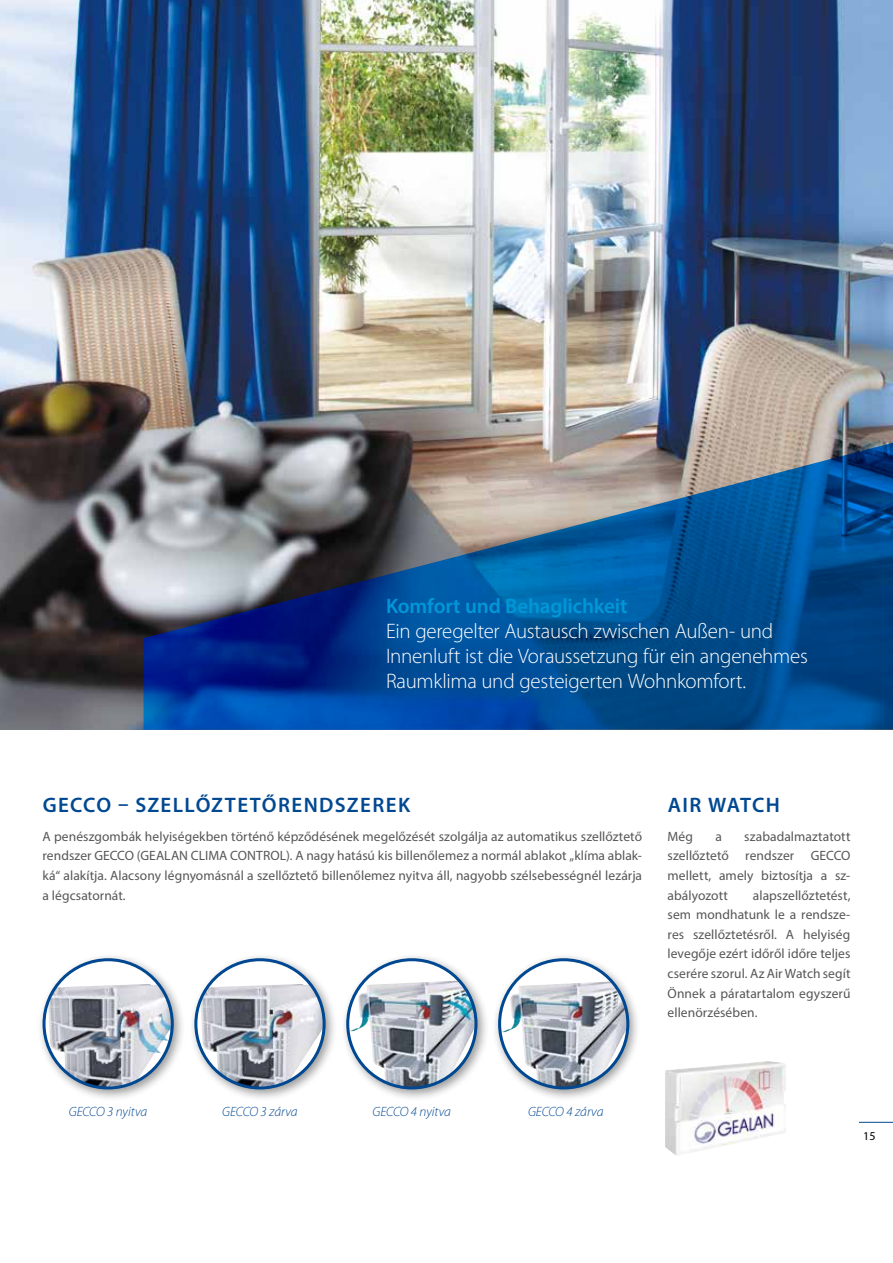
<style>
.page{position:relative;width:893px;height:1263px;background:#fff}
.page>*{position:absolute;margin:0;border:0;box-sizing:border-box;transform-origin:0 0}
.t1{font:300 21px/25.2px "Myriad Pro";letter-spacing:-.015em;color:#fff}
.t2{font:600 21px "Myriad Pro";letter-spacing:.06em;color:#004891}
.t3{font:600 21px "Myriad Pro";letter-spacing:-.01em;color:#0097d8}
.t4{font:13.5px/19.6px "Myriad Pro";letter-spacing:.005em;color:#565655;text-align:justify}
.t5{font:italic 300 13.5px "Myriad Pro";letter-spacing:-.01em;color:#004891}
.t6{font:12px "Myriad Pro";color:#000}
</style>
<div class="page">
<img style="left:0;top:0;width:893px;height:730px">
<hr style="left:859px;top:1122px;width:34px;height:1px;background:#004891">
<div style="left:37px;top:952px;width:149px;height:149px;background:#000;opacity:.4"></div>
<div style="left:44px;top:960px;width:128px;height:128px;background:#fff;border-radius:50%"></div>
<img style="left:48px;top:984px;width:124px;height:104px">
<div style="left:43px;top:958px;width:131px;height:131px;border:3px solid #004891;border-radius:50%"></div>
<div style="left:340px;top:952px;width:149px;height:149px;background:#000;opacity:.4"></div>
<div style="left:348px;top:960px;width:128px;height:128px;background:#fff;border-radius:50%"></div>
<img style="left:350px;top:981px;width:126px;height:107px">
<div style="left:346px;top:958px;width:131px;height:131px;border:3px solid #004891;border-radius:50%"></div>
<div style="left:188px;top:952px;width:149px;height:149px;background:#000;opacity:.4"></div>
<div style="left:196px;top:960px;width:128px;height:128px;background:#fff;border-radius:50%"></div>
<img style="left:200px;top:984px;width:124px;height:104px">
<div style="left:194px;top:958px;width:132px;height:131px;border:3px solid #004891;border-radius:50%"></div>
<div style="left:492px;top:952px;width:149px;height:149px;background:#000;opacity:.4"></div>
<div style="left:500px;top:960px;width:128px;height:128px;background:#fff;border-radius:50%"></div>
<img style="left:502px;top:982px;width:126px;height:106px">
<div style="left:498px;top:958px;width:131px;height:131px;border:3px solid #004891;border-radius:50%"></div>
<svg style="left:144px;top:439px;width:749px;height:291px;background:#326090"></svg>
<img style="left:665px;top:1061px;width:121px;height:94px">
<h1 class="t3" style="left:386px;top:592px;width:243px">Komfort und Behaglichkeit</h1>
<h1 class="t1" style="left:386px;top:618px;width:423px">Ein geregelter Austausch zwischen Außen- und<br>Innenluft ist die Voraussetzung für ein angenehmes<br>Raumklima und gesteigerten Wohnkomfort.</h1>
<h1 class="t2" style="left:43px;top:792px;width:369px">GECCO – SZELLŐZTETŐRENDSZEREK</h1>
<p class="t4" style="left:43px;top:826px;width:601px">A penészgombák helyiségekben történő képződésének megelőzését szolgálja az automatikus szellőztető rendszer GECCO (GEALAN CLIMA CONTROL). A nagy hatású kis billenőlemez a normál ablakot „klíma ablak&shy;ká“ alakítja. Alacsony légnyomásnál a szellőztető billenőlemez nyitva áll, nagyobb szélsebességnél lezárja a légcsatornát.</p>
<h1 class="t2" style="left:668px;top:792px;width:114px">AIR WATCH</h1>
<p class="t4" style="left:668px;top:826px;width:27px">Még</p>
<p class="t4" style="left:715px;top:826px;width:8px">a</p>
<p class="t4" style="left:668px;top:826px;width:184px;text-indent:77px">szabadalmaztatott szellőztető rendszer GECCO mellett, amely biztosítja a sz&shy;abályozott</p>
<p class="t4" style="left:668px;top:885px;width:184px;text-indent:85px">alapszellőztetést, sem mondhatunk le a rendsze&shy;res szellőztetésről. A helyiség levegője ezért időről időre teljes cserére szorul. Az Air Watch segít Önnek a páratartalom egyszerű ellenörzésében.</p>
<p class="t5" style="left:69px;top:1103px;width:80px">GECCO 3 nyitva</p>
<p class="t5" style="left:222px;top:1103px;width:77px">GECCO 3 zárva</p>
<p class="t5" style="left:373px;top:1103px;width:80px">GECCO 4 nyitva</p>
<p class="t5" style="left:528px;top:1103px;width:77px">GECCO 4 zárva</p>
<p class="t6" style="left:863px;top:1128px;width:14px">15</p>
</div>
